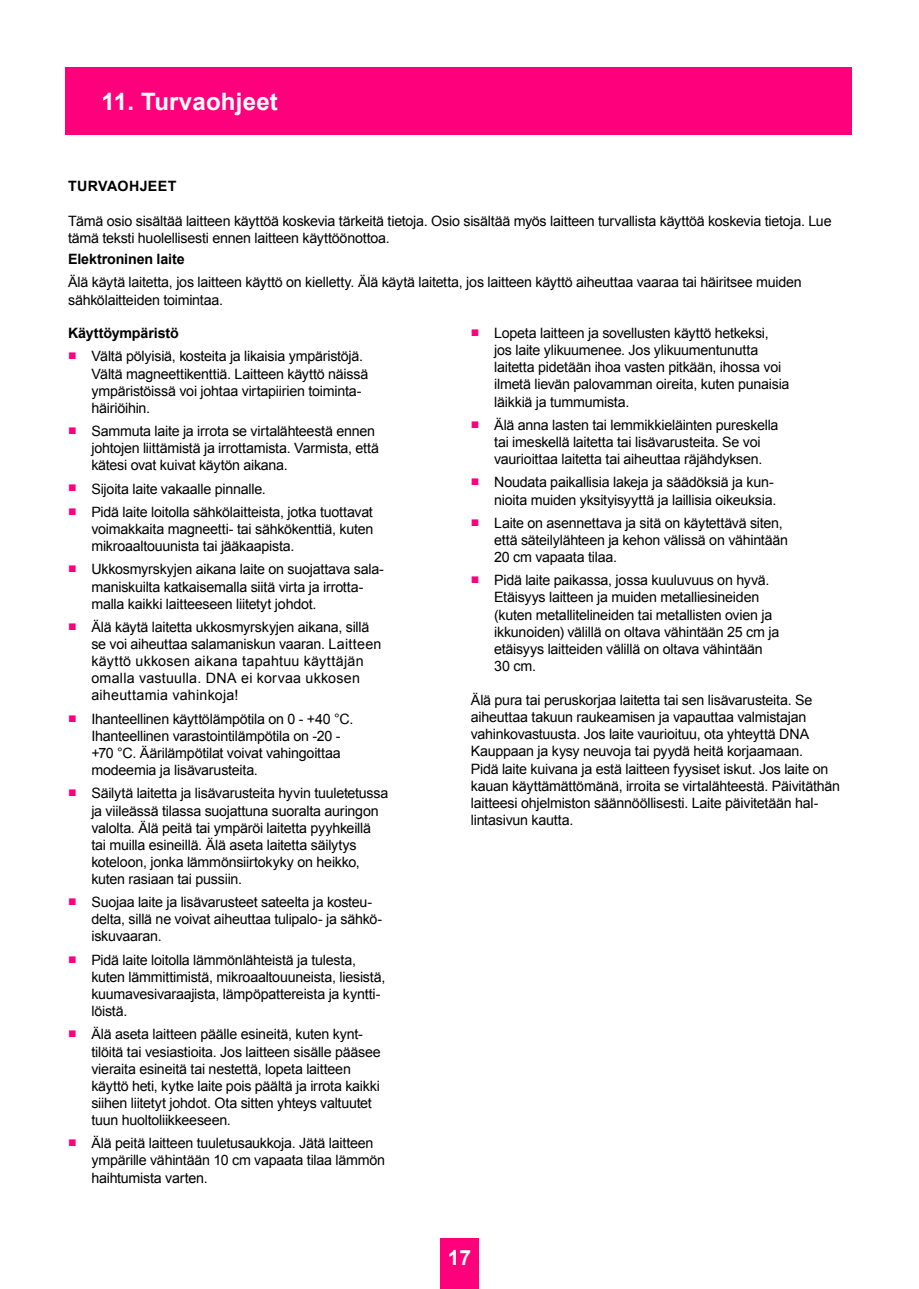
<style>
.page{position:relative;width:919px;height:1289px;background:#fff}
.page>*{position:absolute;margin:0;border:0;box-sizing:border-box;transform-origin:0 0}
.t1{font:700 24px "Arial";letter-spacing:.01em;color:#fff}
.t2{font:700 21px "Arial";color:#fff}
.t3{font:14.25px/17.1px "Arial";letter-spacing:-.015em;color:#000}
.t4{font:14.25px/17.1px "Arial";letter-spacing:.01em;color:#000}
.t5{font:700 14.25px "Arial";letter-spacing:-.005em;color:#000}
.t6{font:700 14.25px "Arial";letter-spacing:.025em;color:#000}
</style>
<div class="page">
<div style="left:66px;top:67px;width:785px;height:68px;background:#ff007d"></div>
<div style="left:440px;top:1237px;width:38px;height:51px;background:#ff007d"></div>
<h1 class="t1" style="left:101px;top:85px;width:178px">11. Turvaohjeet</h1>
<p class="t6" style="left:68px;top:177px;width:110px">TURVAOHJEET</p>
<p class="t3" style="left:68px;top:212px;width:765px">Tämä osio sisältää laitteen käyttöä koskevia tärkeitä tietoja. Osio sisältää myös laitteen turvallista käyttöä koskevia tietoja. Lue tämä teksti huolellisesti ennen laitteen käyttöönottoa.</p>
<p class="t5" style="left:68px;top:249px;width:118px">Elektroninen laite</p>
<p class="t3" style="left:68px;top:274px;width:735px">Älä käytä laitetta, jos laitteen käyttö on kielletty. Älä käytä laitetta, jos laitteen käyttö aiheuttaa vaaraa tai häiritsee muiden sähkölaitteiden toimintaa.</p>
<p class="t5" style="left:68px;top:323px;width:112px">Käyttöympäristö</p>
<p class="t3" style="left:91px;top:348px;width:278px;text-indent:-23px"><sup>■</sup> Vältä pölyisiä, kosteita ja likaisia ympäristöjä.<br>Vältä magneettikenttiä. Laitteen käyttö näissä ympäristöissä voi johtaa virtapiirien toiminta&shy;häiriöihin.</p>
<p class="t3" style="left:91px;top:422px;width:289px;text-indent:-23px"><sup>■</sup> Sammuta laite ja irrota se virtalähteestä ennen johtojen liittämistä ja irrottamista. Varmista, että kätesi ovat kuivat käytön aikana.</p>
<p class="t3" style="left:68px;top:480px;width:199px"><sup>■</sup> Sijoita laite vakaalle pinnalle.</p>
<p class="t3" style="left:91px;top:503px;width:283px;text-align:justify;text-indent:-23px"><sup>■</sup> Pidä laite loitolla sähkölaitteista, jotka tuottavat voimakkaita magneetti- tai sähkökenttiä, kuten mikroaaltouunista tai jääkaapista.</p>
<p class="t3" style="left:91px;top:561px;width:294px;text-indent:-23px"><sup>■</sup> Ukkosmyrskyjen aikana laite on suojattava sala&shy;maniskuilta katkaisemalla siitä virta ja irrotta&shy;malla kaikki laitteeseen liitetyt johdot.</p>
<p class="t4" style="left:91px;top:618px;width:291px;text-indent:-23px"><sup>■</sup> Älä käytä laitetta ukkosmyrskyjen aikana, sillä se voi aiheuttaa salamaniskun vaaran. Laitteen käyttö ukkosen aikana tapahtuu käyttäjän omalla vastuulla. DNA ei korvaa ukkosen aiheuttamia vahinkoja!</p>
<p class="t3" style="left:91px;top:710px;width:263px;text-indent:-23px"><sup>■</sup> Ihanteellinen käyttölämpötila on 0 - +40 °C.<br>Ihanteellinen varastointilämpötila on -20 - +70 °C. Äärilämpötilat voivat vahingoittaa modeemia ja lisävarusteita.</p>
<p class="t3" style="left:91px;top:785px;width:298px;text-indent:-23px"><sup>■</sup> Säilytä laitetta ja lisävarusteita hyvin tuuletetussa ja viileässä tilassa suojattuna suoralta auringon valolta. Älä peitä tai ympäröi laitetta pyyhkeillä tai muilla esineillä. Älä aseta laitetta säilytys koteloon, jonka lämmönsiirtokyky on heikko, kuten rasiaan tai pussiin.</p>
<p class="t3" style="left:91px;top:893px;width:292px;text-indent:-23px"><sup>■</sup> Suojaa laite ja lisävarusteet sateelta ja kosteu&shy;delta, sillä ne voivat aiheuttaa tulipalo- ja sähkö&shy;iskuvaaran.</p>
<p class="t3" style="left:91px;top:951px;width:295px;text-indent:-23px"><sup>■</sup> Pidä laite loitolla lämmönlähteistä ja tulesta, kuten lämmittimistä, mikroaaltouuneista, liesistä, kuumavesivaraajista, lämpöpattereista ja kyntti&shy;löistä.</p>
<p class="t3" style="left:91px;top:1026px;width:291px;text-indent:-23px"><sup>■</sup> Älä aseta laitteen päälle esineitä, kuten kynt&shy;tilöitä tai vesiastioita. Jos laitteen sisälle pääsee vieraita esineitä tai nestettä, lopeta laitteen käyttö heti, kytke laite pois päältä ja irrota kaikki siihen liitetyt johdot. Ota sitten yhteys valtuutet tuun huoltoliikkeeseen.</p>
<p class="t3" style="left:91px;top:1134px;width:295px;text-indent:-23px"><sup>■</sup> Älä peitä laitteen tuuletusaukkoja. Jätä laitteen ympärille vähintään 10 cm vapaata tilaa lämmön haihtumista varten.</p>
<p class="t3" style="left:494px;top:325px;width:297px;text-indent:-23px"><sup>■</sup> Lopeta laitteen ja sovellusten käyttö hetkeksi, jos laite ylikuumenee. Jos ylikuumentunutta laitetta pidetään ihoa vasten pitkään, ihossa voi ilmetä lievän palovamman oireita, kuten punaisia läikkiä ja tummumista.</p>
<p class="t3" style="left:471px;top:416px;width:309px;text-align:center"><sup>■</sup> Älä anna lasten tai lemmikkieläinten pureskella tai imeskellä laitetta tai lisävarusteita. Se voi vaurioittaa laitetta tai aiheuttaa räjähdyksen.</p>
<p class="t3" style="left:471px;top:474px;width:307px;text-align:right"><sup>■</sup> Noudata paikallisia lakeja ja säädöksiä ja kun&shy;nioita muiden yksityisyyttä ja laillisia oikeuksia.</p>
<p class="t3" style="left:494px;top:514px;width:295px;text-indent:-23px"><sup>■</sup> Laite on asennettava ja sitä on käytettävä siten, että säteilylähteen ja kehon välissä on vähintään<br>20 cm vapaata tilaa.</p>
<p class="t3" style="left:494px;top:572px;width:287px;text-indent:-23px"><sup>■</sup> Pidä laite paikassa, jossa kuuluvuus on hyvä.<br>Etäisyys laitteen ja muiden metalliesineiden (kuten metallitelineiden tai metallisten ovien ja ikkunoiden) välillä on oltava vähintään 25 cm ja etäisyys laitteiden välillä on oltava vähintään 30 cm.</p>
<p class="t3" style="left:471px;top:691px;width:371px">Älä pura tai peruskorjaa laitetta tai sen lisävarusteita. Se aiheuttaa takuun raukeamisen ja vapauttaa valmistajan vahinkovastuusta. Jos laite vaurioituu, ota yhteyttä DNA Kauppaan ja kysy neuvoja tai pyydä heitä korjaamaan.<br>Pidä laite kuivana ja estä laitteen fyysiset iskut. Jos laite on kauan käyttämättömänä, irroita se virtalähteestä. Päivitäthän laitteesi ohjelmiston säännööllisesti. Laite päivitetään hal&shy;lintasivun kautta.</p>
<h2 class="t2" style="left:448px;top:1243px;width:25px">17</h2>
</div>
